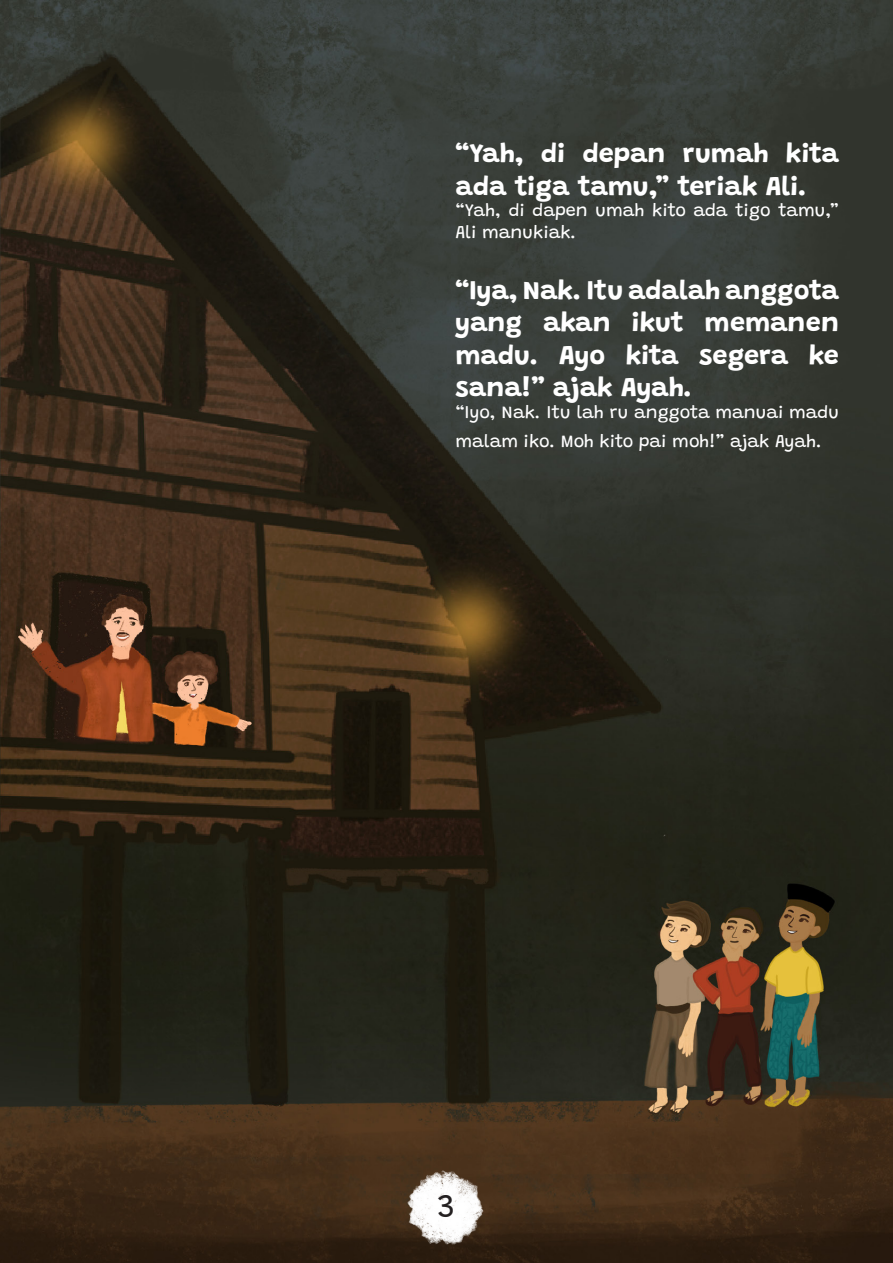
<style>
.page{position:relative;width:893px;height:1263px;background:#fff}
.page>*{position:absolute;margin:0;border:0;box-sizing:border-box;transform-origin:0 0}
.t1{font:33px "Grandstander";color:#231f20}
.t2{font:700 27px/32.4px "Grandstander";color:#fff}
.t3{font:18px/21.6px "Grandstander";color:#fff}
</style>
<div class="page">
<img style="left:0;top:0;width:893px;height:1263px">
<img style="left:392px;top:1161px;width:108px;height:102px">
<p class="t2" style="left:456px;top:135px;width:385px">“Yah, di depan rumah kita ada tiga tamu,” teriak Ali.</p>
<p class="t3" style="left:456px;top:198px;width:385px">“Yah, di dapen umah kito ada tigo tamu,”<br>Ali manukiak.</p>
<p class="t2" style="left:456px;top:271px;width:385px;text-align:justify">“Iya, Nak. Itu adalah anggota yang akan ikut memanen madu. Ayo kita segera ke sana!” ajak Ayah.</p>
<p class="t3" style="left:456px;top:396px;width:385px;line-height:28.8px">“Iyo, Nak. Itu lah ru anggota manuai madu malam iko. Moh kito pai moh!” ajak Ayah.</p>
<p class="t1" style="left:438px;top:1180px;width:19px">3</p>
</div>
